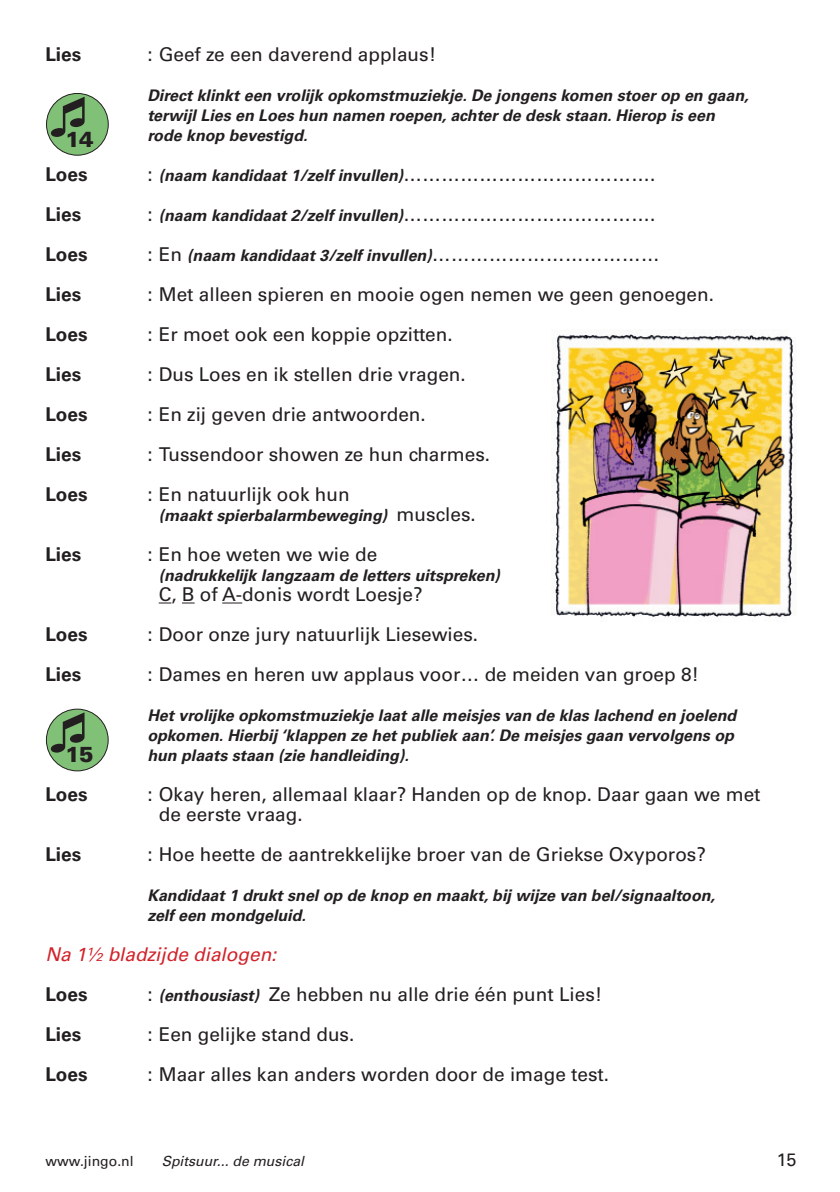
<style>
.page{position:relative;width:840px;height:1192px;background:#fff}
.page>*{position:absolute;margin:0;border:0;box-sizing:border-box;transform-origin:0 0}
.t1{font:900 21.8px "Univers LT Std";color:#231f20}
.t2{font:19px/20px "Univers LT Std";color:#231f20}
.t3{font:700 19px "Univers LT Std";color:#231f20}
.t4{font:italic 19px "Univers LT Std";color:#d1232a}
.t5{font:18px "Univers LT Std";color:#231f20}
.t6{font:italic 700 16px/20px "Univers LT Std";color:#231f20}
.t7{font:italic 14px "Univers LT Std";color:#231f20}
.t8{font:14px "Univers LT Std";color:#231f20}
.s1{font-weight:400;font-style:normal;font-size:19px}
.s2{font-weight:700;font-style:italic;font-size:16px}
</style>
<div class="page">
<svg style="left:159px;top:603px;width:12px;height:1px"></svg>
<svg style="left:182px;top:603px;width:13px;height:1px"></svg>
<svg style="left:222px;top:603px;width:20px;height:1px"></svg>
<img style="left:552px;top:330px;width:245px;height:287px">
<div style="left:47px;top:93px;width:61px;height:62px;background:#80c177;border-radius:50%"></div>
<div style="left:46px;top:93px;width:63px;height:63px;border:1px solid #231f20;border-radius:50%"></div>
<svg style="left:51px;top:97px;width:34px;height:40px"></svg>
<div style="left:46px;top:709px;width:62px;height:62px;background:#80c177;border-radius:50%"></div>
<div style="left:46px;top:709px;width:63px;height:62px;border:1px solid #231f20;border-radius:50%"></div>
<svg style="left:51px;top:712px;width:34px;height:41px"></svg>
<p class="t3" style="left:45px;top:47px;width:37px">Lies</p>
<p class="t2" style="left:147px;top:46px;width:290px">: Geef ze een daverend applaus!</p>
<p class="t6" style="left:147px;top:87px;width:603px">Direct klinkt een vrolijk opkomstmuziekje. De jongens komen stoer op en gaan, terwijl Lies en Loes hun namen roepen, achter de desk staan. Hierop is een rode knop bevestigd.</p>
<p class="t3" style="left:45px;top:167px;width:44px">Loes</p>
<p class="t6" style="left:147px;top:167px;width:510px"><span class="s1">:</span> (naam kandidaat 1/zelf invullen)<span class="s1">………………………………….</span></p>
<p class="t3" style="left:45px;top:207px;width:37px">Lies</p>
<p class="t6" style="left:147px;top:207px;width:510px"><span class="s1">:</span> (naam kandidaat 2/zelf invullen)<span class="s1">………………………………….</span></p>
<p class="t3" style="left:45px;top:247px;width:44px">Loes</p>
<p class="t6" style="left:147px;top:247px;width:514px"><span class="s1">: En</span> (naam kandidaat 3/zelf invullen)<span class="s1">………………………………</span></p>
<p class="t3" style="left:45px;top:287px;width:37px">Lies</p>
<p class="t2" style="left:147px;top:286px;width:568px">: Met alleen spieren en mooie ogen nemen we geen genoegen.</p>
<p class="t3" style="left:45px;top:327px;width:44px">Loes</p>
<p class="t2" style="left:147px;top:326px;width:307px">: Er moet ook een koppie opzitten.</p>
<p class="t3" style="left:45px;top:367px;width:37px">Lies</p>
<p class="t2" style="left:147px;top:366px;width:320px">: Dus Loes en ik stellen drie vragen.</p>
<p class="t3" style="left:45px;top:407px;width:44px">Loes</p>
<p class="t2" style="left:147px;top:406px;width:280px">: En zij geven drie antwoorden.</p>
<p class="t3" style="left:45px;top:447px;width:37px">Lies</p>
<p class="t2" style="left:147px;top:446px;width:344px">: Tussendoor showen ze hun charmes.</p>
<p class="t3" style="left:45px;top:487px;width:44px">Loes</p>
<p class="t2" style="left:147px;top:486px;width:204px">: En natuurlijk ook hun</p>
<p class="t6" style="left:159px;top:507px;width:319px">(maakt spierbalarmbeweging) <span class="s1">muscles.</span></p>
<p class="t3" style="left:45px;top:547px;width:37px">Lies</p>
<p class="t2" style="left:147px;top:546px;width:231px">: En hoe weten we wie de</p>
<p class="t6" style="left:159px;top:567px;width:343px">(nadrukkelijk langzaam de letters uitspreken)</p>
<p class="t2" style="left:159px;top:586px;width:265px">C, B of A-donis wordt Loesje?</p>
<p class="t3" style="left:45px;top:627px;width:44px">Loes</p>
<p class="t2" style="left:147px;top:626px;width:332px">: Door onze jury natuurlijk Liesewies.</p>
<p class="t3" style="left:45px;top:667px;width:37px">Lies</p>
<p class="t2" style="left:147px;top:666px;width:553px">: Dames en heren uw applaus voor… de meiden van groep 8!</p>
<p class="t6" style="left:147px;top:707px;width:590px">Het vrolijke opkomstmuziekje laat alle meisjes van de klas lachend en joelend opkomen. Hierbij ‘klappen ze het publiek aan’. De meisjes gaan vervolgens op hun plaats staan (zie handleiding).</p>
<p class="t3" style="left:45px;top:787px;width:44px">Loes</p>
<p class="t2" style="left:159px;top:786px;width:603px;text-indent:-11px">: Okay heren, allemaal klaar? Handen op de knop. Daar gaan we met de eerste vraag.</p>
<p class="t3" style="left:45px;top:847px;width:37px">Lies</p>
<p class="t2" style="left:147px;top:846px;width:560px">: Hoe heette de aantrekkelijke broer van de Griekse Oxyporos?</p>
<p class="t6" style="left:147px;top:887px;width:569px">Kandidaat 1 drukt snel op de knop en maakt, bij wijze van bel/signaaltoon, zelf een mondgeluid.</p>
<p class="t4" style="left:45px;top:947px;width:233px">Na 1½ bladzijde dialogen:</p>
<p class="t3" style="left:45px;top:987px;width:44px">Loes</p>
<p class="t2" style="left:147px;top:986px;width:456px">: <span class="s2">(enthousiast)</span> Ze hebben nu alle drie één punt Lies!</p>
<p class="t3" style="left:45px;top:1027px;width:37px">Lies</p>
<p class="t2" style="left:147px;top:1026px;width:209px">: Een gelijke stand dus.</p>
<p class="t3" style="left:45px;top:1067px;width:44px">Loes</p>
<p class="t2" style="left:147px;top:1066px;width:463px">: Maar alles kan anders worden door de image test.</p>
<h1 class="t1" style="left:66px;top:126px;width:30px">14</h1>
<h1 class="t1" style="left:65px;top:742px;width:30px">15</h1>
<p class="t8" style="left:45px;top:1155px;width:90px">www.jingo.nl</p>
<p class="t7" style="left:162px;top:1155px;width:144px">Spitsuur... de musical</p>
<p class="t5" style="left:777px;top:1152px;width:21px">15</p>
</div>
